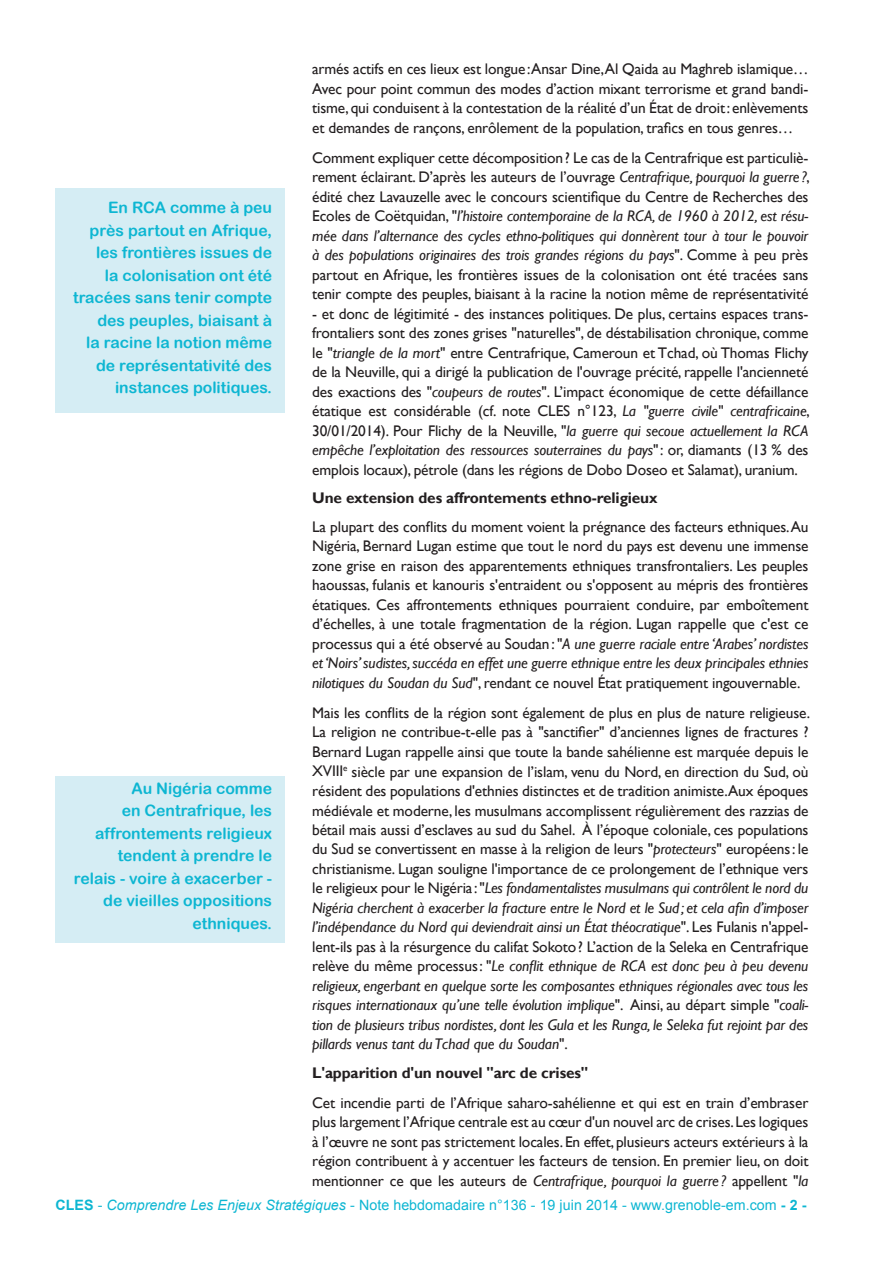
<style>
.page{position:relative;width:893px;height:1263px;background:#fff}
.page>*{position:absolute;margin:0;border:0;box-sizing:border-box;transform-origin:0 0}
.t1{font:15.75px/22.5px "Arial Rounded MT Bold";color:#0db6d2;text-align:right}
.t2{font:15.3px/19.5px "Gill Sans";letter-spacing:-.01em;color:#231f20;text-align:justify}
.t3{font:700 15.3px "Gill Sans";letter-spacing:-.01em;color:#231f20}
.t4{font:14.25px "Arial";letter-spacing:.005em;color:#0db6d2}
.s1{font-style:italic}
.s2{font-weight:700}
</style>
<div class="page">
<div style="left:55px;top:776px;width:230px;height:166px;background:#d5edf4"></div>
<div style="left:55px;top:188px;width:230px;height:224px;background:#d5edf4"></div>
<p class="t2" style="left:312px;top:60px;width:498px">armés actifs en ces lieux est longue:Ansar Dine,Al Qaida au Maghreb islamique… Avec pour point commun des modes d’action mixant terrorisme et grand bandi&shy;tisme, qui conduisent à la contestation de la réalité d’un État de droit: enlèvements et demandes de rançons, enrôlement de la population, trafics en tous genres…</p>
<p class="t2" style="left:312px;top:148px;width:499px">Comment expliquer cette décomposition? Le cas de la Centrafrique est particuliè&shy;rement éclairant. D’après les auteurs de l’ouvrage <span class="s1">Centrafrique, pourquoi la guerre?</span>, édité chez Lavauzelle avec le concours scientifique du Centre de Recherches des Ecoles de Coëtquidan, "<span class="s1">l’histoire contemporaine de la RCA, de 1960 à 2012, est résu&shy;mée dans l’alternance des cycles ethno-politiques qui donnèrent tour à tour le pouvoir à des populations originaires des trois grandes régions du pays</span>". Comme à peu près partout en Afrique, les frontières issues de la colonisation ont été tracées sans tenir compte des peuples, biaisant à la racine la notion même de représentativité</p>
<p class="t2" style="left:312px;top:304px;width:499px">- et donc de légitimité - des instances politiques. De plus, certains espaces trans&shy;frontaliers sont des zones grises "naturelles", de déstabilisation chronique, comme le "<span class="s1">triangle de la mort</span>" entre Centrafrique, Cameroun et Tchad, où Thomas Flichy de la Neuville, qui a dirigé la publication de l'ouvrage précité, rappelle l'ancienneté des exactions des "<span class="s1">coupeurs de routes</span>". L’impact économique de cette défaillance étatique est considérable (cf. note CLES n°123, <span class="s1">La "guerre civile" centrafricaine</span>, 30/01/2014). Pour Flichy de la Neuville, "<span class="s1">la guerre qui secoue actuellement la RCA empêche l’exploitation des ressources souterraines du pays</span>": or, diamants (13 % des emplois locaux), pétrole (dans les régions de Dobo Doseo et Salamat), uranium.</p>
<p class="t3" style="left:312px;top:489px;width:347px">Une extension des affrontements ethno-religieux</p>
<p class="t2" style="left:312px;top:517px;width:498px">La plupart des conflits du moment voient la prégnance des facteurs ethniques. Au Nigéria, Bernard Lugan estime que tout le nord du pays est devenu une immense zone grise en raison des apparentements ethniques transfrontaliers. Les peuples haoussas, fulanis et kanouris s'entraident ou s'opposent au mépris des frontières étatiques. Ces affrontements ethniques pourraient conduire, par emboîtement d’échelles, à une totale fragmentation de la région. Lugan rappelle que c'est ce processus qui a été observé au Soudan: "<span class="s1">A une guerre raciale entre ‘Arabes’ nordistes et ‘Noirs’ sudistes, succéda en effet une guerre ethnique entre les deux principales ethnies nilotiques du Soudan du Sud</span>", rendant ce nouvel État pratiquement ingouvernable.</p>
<p class="t2" style="left:312px;top:703px;width:499px">Mais les conflits de la région sont également de plus en plus de nature religieuse.<br>La religion ne contribue-t-elle pas à "sanctifier" d’anciennes lignes de fractures ?<br>Bernard Lugan rappelle ainsi que toute la bande sahélienne est marquée depuis le XVIII<sup>e</sup> siècle par une expansion de l’islam, venu du Nord, en direction du Sud, où résident des populations d'ethnies distinctes et de tradition animiste.Aux époques médiévale et moderne, les musulmans accomplissent régulièrement des razzias de bétail mais aussi d’esclaves au sud du Sahel. À l’époque coloniale, ces populations du Sud se convertissent en masse à la religion de leurs "<span class="s1">protecteurs</span>" européens: le christianisme. Lugan souligne l'importance de ce prolongement de l’ethnique vers le religieux pour le Nigéria : "<span class="s1">Les fondamentalistes musulmans qui contrôlent le nord du Nigéria cherchent à exacerber la fracture entre le Nord et le Sud; et cela afin d’imposer l’indépendance du Nord qui deviendrait ainsi un État théocratique</span>". Les Fulanis n'appel&shy;lent-ils pas à la résurgence du califat Sokoto? L’action de la Seleka en Centrafrique relève du même processus: "<span class="s1">Le conflit ethnique de RCA est donc peu à peu devenu religieux, engerbant en quelque sorte les composantes ethniques régionales avec tous les risques internationaux qu’une telle évolution implique</span>". Ainsi, au départ simple "<span class="s1">coali&shy;tion de plusieurs tribus nordistes, dont les Gula et les Runga, le Seleka fut rejoint par des pillards venus tant du Tchad que du Soudan</span>".</p>
<p class="t3" style="left:312px;top:1063px;width:278px">L'apparition d'un nouvel "arc de crises"</p>
<p class="t2" style="left:312px;top:1093px;width:498px">Cet incendie parti de l’Afrique saharo-sahélienne et qui est en train d’embraser plus largement l’Afrique centrale est au cœur d'un nouvel arc de crises. Les logiques à l’œuvre ne sont pas strictement locales. En effet, plusieurs acteurs extérieurs à la région contribuent à y accentuer les facteurs de tension. En premier lieu, on doit mentionner ce que les auteurs de <span class="s1">Centrafrique, pourquoi la guerre ?</span> appellent "<span class="s1">la</span></p>
<p class="t4" style="left:56px;top:1195px;width:752px"><span class="s2">CLES</span> - <span class="s1">Comprendre Les Enjeux Stratégiques</span> - Note hebdomadaire n°136 - 19 juin 2014 - www.grenoble-em.com <span class="s2">- 2 -</span></p>
<p class="t1" style="left:73px;top:196px;width:201px">En RCA comme à peu près partout en Afrique, les frontières issues de<br>la colonisation ont été tracées sans tenir compte des peuples, biaisant à<br>la racine la notion même de représentativité des instances politiques.</p>
<p class="t1" style="left:74px;top:777px;width:200px">Au Nigéria comme<br>en Centrafrique, les affrontements religieux tendent à prendre le relais - voire à exacerber - de vieilles oppositions ethniques.</p>
</div>
